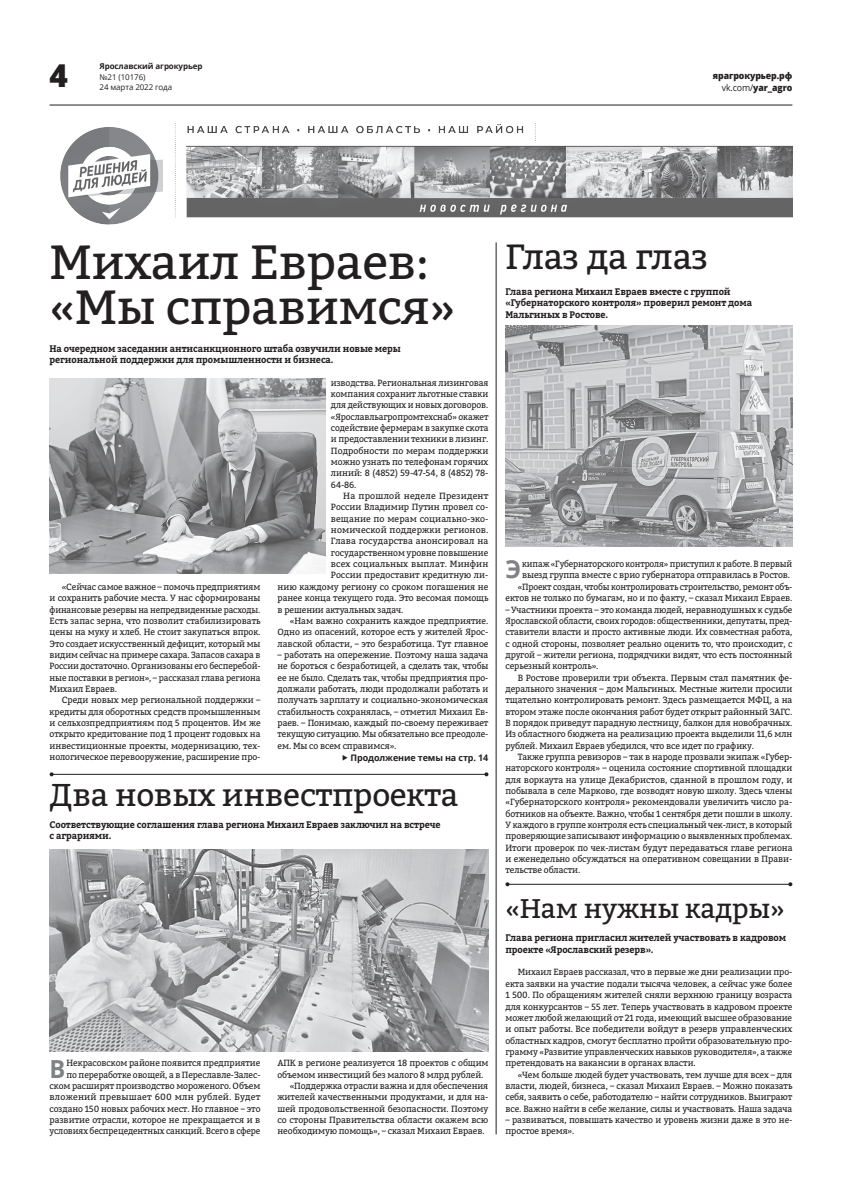
<style>
.page{position:relative;width:842px;height:1191px;background:#fff}
.page>*{position:absolute;margin:0;border:0;box-sizing:border-box;transform-origin:0 0}
.t1{font:48px/45px "Bitter";letter-spacing:-.01em;color:#231f20}
.t2{font:35px "Bitter";letter-spacing:-.01em;color:#231f20}
.t3{font:31.5px "Bitter";letter-spacing:-.01em;color:#231f20}
.t4{font:800 31.5px "Open Sans";color:#231f20}
.t5{font:27px "Bitter";letter-spacing:-.01em;color:#231f20}
.t6{font:700 24.9px "Open Sans";color:#808285;scale:.95 1}
.t7{font:700 9.5px/11.3px "Bitter";letter-spacing:-.01em;color:#231f20;scale:.95 1}
.t8{font:800 9.2px/11.3px "Open Sans";letter-spacing:-.015em;color:#231f20;text-align:right;scale:.95 1}
.t9{font:9px/11.3px "Bitter";letter-spacing:-.01em;color:#231f20;text-align:justify;scale:.95 1}
.t10{font:9px/11.3px "Bitter";letter-spacing:-.01em;color:#231f20;text-align:justify;scale:.96 1}
.t11{font:9px/11.3px "Bitter";letter-spacing:-.01em;color:#231f20;text-align:justify;scale:.94 1}
.t12{font:9px/11.3px "Bitter";letter-spacing:-.01em;color:#231f20;text-align:right;scale:.92 1}
.t13{font:9px "Bitter";letter-spacing:-.01em;color:#231f20}
.t14{font:9px "Bitter";letter-spacing:.01em;color:#231f20}
.t15{font:9px "Bitter";letter-spacing:.02em;color:#231f20}
.t16{font:700 9px "Open Sans";letter-spacing:-.015em;color:#231f20}
.t17{font:8px/10.5px "Open Sans";letter-spacing:-.015em;color:#231f20}
.t18{font:700 8px "Open Sans";letter-spacing:-.015em;color:#231f20}
.s1{font-weight:400}
</style>
<div class="page">
<hr style="left:50px;top:105px;width:742px;height:1px;background:#231f20">
<img style="left:174px;top:123px;width:618px;height:95px">
<img style="left:60px;top:127px;width:103px;height:98px">
<hr style="left:52px;top:774px;width:434px;height:1px;background:#231f20">
<svg style="left:50px;top:772px;width:4px;height:4px"></svg>
<svg style="left:484px;top:772px;width:4px;height:4px"></svg>
<hr style="left:507px;top:883px;width:283px;height:1px;background:#231f20">
<svg style="left:505px;top:882px;width:4px;height:4px"></svg>
<svg style="left:788px;top:882px;width:4px;height:4px"></svg>
<hr style="left:496px;top:242px;width:1px;height:892px;background:#231f20">
<img style="left:50px;top:378px;width:275px;height:195px">
<img style="left:50px;top:849px;width:438px;height:202px">
<img style="left:505px;top:325px;width:287px;height:221px">
<h3 class="t4" style="left:50px;top:52px;width:20px">4</h3>
<p class="t18" style="left:100px;top:60px;width:104px">Ярославский агрокурьер</p>
<p class="t17" style="left:100px;top:71px;width:74px">№21 (10176)<br>24 марта 2022 года</p>
<p class="t8" style="left:713px;top:70px;width:85px">ярагрокурьер.рф <span class="s1">vk.com/</span>yar_agro</p>
<h1 class="t1" style="left:50px;top:240px;width:407px">Михаил Евраев: «Мы справимся»</h1>
<p class="t7" style="left:50px;top:343px;width:371px">На очередном заседании антисанкционного штаба озвучили новые меры региональной поддержки для промышленности и бизнеса.</p>
<p class="t11" style="left:50px;top:581px;width:226px;text-indent:12px">«Сейчас самое важное – помочь предприятиям и сохранить рабочие места. У нас сформированы финансовые резервы на непредвиденные расходы.<br>Есть запас зерна, что позволит стабилизировать цены на муку и хлеб. Не стоит закупаться впрок.<br>Это создает искусственный дефицит, который мы видим сейчас на примере сахара. Запасов сахара в России достаточно. Организованы его бесперебой&shy;ные поставки в регион», – рассказал глава региона Михаил Евраев.</p>
<p class="t10" style="left:50px;top:694px;width:221px;text-indent:12px">Среди новых мер региональной поддержки – кредиты для оборотных средств промышленным и сельхозпредприятиям под 5 процентов. Им же открыто кредитование под 1 процент годовых на инвестиционные проекты, модернизацию, тех&shy;нологическое перевооружение, расширение про-</p>
<p class="t9" style="left:331px;top:377px;width:167px">изводства. Региональная лизинговая компания сохранит льготные ставки для действующих и новых договоров. «Ярославльагропромтехснаб» окажет содействие фермерам в закупке скота и предоставлении техники в лизинг.<br>Подробности по мерам поддержки можно узнать по телефонам горячих линий: 8 (4852) 59-47-54, 8 (4852) 78- 64-86.</p>
<p class="t15" style="left:343px;top:490px;width:147px">На прошлой неделе Президент</p>
<p class="t10" style="left:331px;top:502px;width:166px">России Владимир Путин провел со-</p>
<p class="t13" style="left:331px;top:513px;width:159px">вещание по мерам социально-эко-</p>
<p class="t14" style="left:331px;top:524px;width:159px">номической поддержки регионов.</p>
<p class="t13" style="left:331px;top:535px;width:159px">Глава государства анонсировал на</p>
<p class="t11" style="left:331px;top:547px;width:169px">государственном уровне повышение</p>
<p class="t13" style="left:331px;top:558px;width:159px">всех социальных выплат. Минфин</p>
<p class="t10" style="left:331px;top:570px;width:166px">России предоставит кредитную ли-</p>
<p class="t10" style="left:278px;top:581px;width:221px">нию каждому региону со сроком погашения не</p>
<p class="t9" style="left:278px;top:592px;width:223px">ранее конца текущего года. Это весомая помощь</p>
<p class="t9" style="left:278px;top:604px;width:134px">в решении актуальных задач.</p>
<p class="t10" style="left:290px;top:615px;width:208px">«Нам важно сохранить каждое предприятие.</p>
<p class="t9" style="left:278px;top:626px;width:223px">Одно из опасений, которое есть у жителей Ярос-</p>
<p class="t10" style="left:278px;top:638px;width:221px">лавской области, – это безработица. Тут главное</p>
<p class="t9" style="left:278px;top:649px;width:224px">– работать на опережение. Поэтому наша задача не бороться с безработицей, а сделать так, чтобы ее не было. Сделать так, чтобы предприятия про&shy;должали работать, люди продолжали работать и получать зарплату и социально-экономическая стабильность сохранялась, – отметил Михаил Ев&shy;раев. – Понимаю, каждый по-своему переживает текущую ситуацию. Мы обязательно все преодоле&shy;ем. Мы со всем справимся».</p>
<p class="t16" style="left:351px;top:751px;width:139px">Продолжение темы на стр. 14</p>
<h3 class="t3" style="left:50px;top:775px;width:411px">Два новых инвестпроекта</h3>
<p class="t7" style="left:50px;top:819px;width:413px">Соответствующие соглашения глава региона Михаил Евраев заключил на встрече с аграриями.</p>
<p class="t9" style="left:50px;top:1057px;width:224px;text-align:right">Некрасовском районе появится предприятие<br>по переработке овощей, а в Переславле-Залес&shy;ском расширят производство мороженого. Объем вложений превышает 600 млн рублей. Будет создано 150 новых рабочих мест. Но главное – это развитие отрасли, которое не прекращается и в условиях беспрецедентных санкций. Всего в сфере</p>
<p class="t9" style="left:278px;top:1057px;width:224px">АПК в регионе реализуется 18 проектов с общим</p>
<h3 class="t6" style="left:50px;top:1051px;width:18px">В</h3>
<p class="t9" style="left:278px;top:1068px;width:218px">объемом инвестиций без малого 8 млрд рублей.</p>
<p class="t9" style="left:290px;top:1080px;width:210px">«Поддержка отрасли важна и для обеспечения</p>
<p class="t10" style="left:278px;top:1091px;width:221px">жителей качественными продуктами, и для на-</p>
<p class="t10" style="left:278px;top:1102px;width:221px">шей продовольственной безопасности. Поэтому</p>
<p class="t10" style="left:278px;top:1114px;width:221px">со стороны Правительства области окажем всю</p>
<p class="t9" style="left:278px;top:1125px;width:220px">необходимую помощь», – сказал Михаил Евраев.</p>
<h2 class="t2" style="left:505px;top:235px;width:204px">Глаз да глаз</h2>
<p class="t7" style="left:505px;top:286px;width:261px">Глава региона Михаил Евраев вместе с группой «Губернаторского контроля» проверил ремонт дома<br>Мальгиных в Ростове.</p>
<p class="t12" style="left:505px;top:558px;width:313px">кипаж «Губернаторского контроля» приступил к работе. В первый выезд группа вместе с врио губернатора отправилась в Ростов. «Проект создан, чтобы контролировать строительство, ремонт объ&shy;ектов не только по бумагам, но и по факту, – сказал Михаил Евраев.</p>
<p class="t9" style="left:505px;top:604px;width:304px">– Участники проекта – это команда людей, неравнодушных к судьбе Ярославской области, своих городов: общественники, депутаты, пред&shy;ставители власти и просто активные люди. Их совместная работа, с одной стороны, позволяет реально оценить то, что происходит, с другой – жители региона, подрядчики видят, что есть постоянный серьезный контроль».</p>
<p class="t10" style="left:505px;top:672px;width:300px;text-indent:12px">В Ростове проверили три объекта. Первым стал памятник фе&shy;дерального значения – дом Мальгиных. Местные жители просили тщательно контролировать ремонт. Здесь размещается МФЦ, а на втором этаже после окончания работ будет открыт районный ЗАГС.<br>В порядок приведут парадную лестницу, балкон для новобрачных.<br>Из областного бюджета на реализацию проекта выделили 11,6 млн рублей. Михаил Евраев убедился, что все идет по графику.</p>
<p class="t9" style="left:505px;top:751px;width:304px;text-indent:12px">Также группа ревизоров – так в народе прозвали экипаж «Губер&shy;наторского контроля» – оценила состояние спортивной площадки для воркаута на улице Декабристов, сданной в прошлом году, и побывала в селе Марково, где возводят новую школу. Здесь члены «Губернаторского контроля» рекомендовали увеличить число ра&shy;ботников на объекте. Важно, чтобы 1 сентября дети пошли в школу.<br>У каждого в группе контроля есть специальный чек-лист, в который проверяющие записывают информацию о выявленных проблемах.<br>Итоги проверок по чек-листам будут передаваться главе региона и еженедельно обсуждаться на оперативном совещании в Прави&shy;тельстве области.</p>
<h3 class="t5" style="left:505px;top:891px;width:281px">«Нам нужны кадры»</h3>
<p class="t7" style="left:505px;top:932px;width:297px">Глава региона пригласил жителей участвовать в кадровом проекте «Ярославский резерв».</p>
<p class="t9" style="left:505px;top:966px;width:304px;text-indent:12px">Михаил Евраев рассказал, что в первые же дни реализации про&shy;екта заявки на участие подали тысяча человек, а сейчас уже более 1 500. По обращениям жителей сняли верхнюю границу возраста для конкурсантов – 55 лет. Теперь участвовать в кадровом проекте может любой желающий от 21 года, имеющий высшее образование и опыт работы. Все победители войдут в резерв управленческих областных кадров, смогут бесплатно пройти образовательную про&shy;грамму «Развитие управленческих навыков руководителя», а также претендовать на вакансии в органах власти.</p>
<p class="t9" style="left:505px;top:1068px;width:303px;text-indent:12px">«Чем больше людей будет участвовать, тем лучше для всех – для власти, людей, бизнеса, – сказал Михаил Евраев. – Можно показать себя, заявить о себе, работодателю – найти сотрудников. Выиграют все. Важно найти в себе желание, силы и участвовать. Наша задача</p>
<p class="t9" style="left:505px;top:1114px;width:303px">– развиваться, повышать качество и уровень жизни даже в это не&shy;простое время».</p>
<h3 class="t6" style="left:505px;top:552px;width:18px">Э</h3>
</div>
